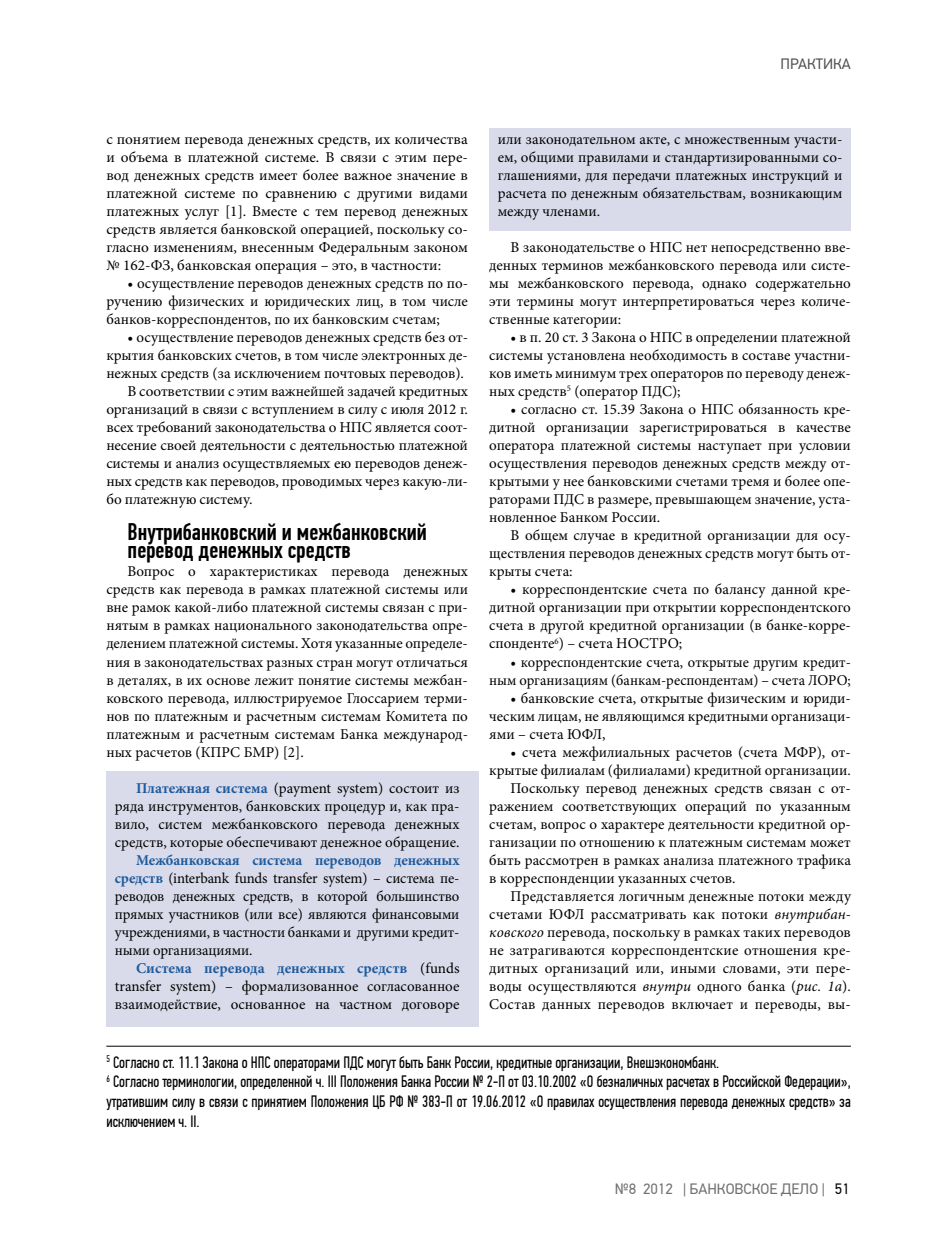
<style>
.page{position:relative;width:936px;height:1234px;background:#fff}
.page>*{position:absolute;margin:0;border:0;box-sizing:border-box;transform-origin:0 0}
.t1{font:500 24px/18px "PF Din Text Comp Pro";color:#000}
.t2{font:16.5px/19.8px "PF Din Text Comp Pro";color:#000}
.t3{font:15px/18px "Minion Pro";color:#000;text-align:justify}
.t4{font:15px "PF Din Text Pro";color:#707070}
.t5{font:15px "PF Din Text Pro";color:#535353}
.s1{font-weight:700;color:#1e5b9e}
.s2{font-style:italic}
.s3{color:#000}
</style>
<div class="page">
<div style="left:489px;top:128px;width:361px;height:102px;background:#dadbea"></div>
<div style="left:106px;top:770px;width:372px;height:255px;background:#dadbea"></div>
<hr style="left:106px;top:1045px;width:744px;height:1px;background:#000">
<p class="t5" style="left:780px;top:55px;width:72px">ПРАКТИКА</p>
<p class="t3" style="left:106px;top:130px;width:363px">с понятием перевода денежных средств, их количества и объема в платежной системе. В связи с этим пере&shy;вод денежных средств имеет более важное значение в платежной системе по сравнению с другими видами платежных услуг [1]. Вместе с тем перевод денежных средств является банковской операцией, поскольку со&shy;гласно изменениям, внесенным Федеральным законом № 162-ФЗ, банковская операция – это, в частности:</p>
<p class="t3" style="left:106px;top:274px;width:363px;text-indent:21px">• осуществление переводов денежных средств по по&shy;ручению физических и юридических лиц, в том числе банков-корреспондентов, по их банковским счетам;</p>
<p class="t3" style="left:128px;top:328px;width:342px">• осуществление переводов денежных средств без от-</p>
<p class="t3" style="left:106px;top:346px;width:363px">крытия банковских счетов, в том числе электронных де-</p>
<p class="t3" style="left:106px;top:364px;width:359px">нежных средств (за исключением почтовых переводов).</p>
<p class="t3" style="left:128px;top:382px;width:342px">В соответствии с этим важнейшей задачей кредитных</p>
<p class="t3" style="left:106px;top:400px;width:363px">организаций в связи с вступлением в силу с июля 2012 г.</p>
<p class="t3" style="left:106px;top:418px;width:363px">всех требований законодательства о НПС является соот-</p>
<p class="t3" style="left:106px;top:436px;width:363px">несение своей деятельности с деятельностью платежной</p>
<p class="t3" style="left:106px;top:454px;width:363px">системы и анализ осуществляемых ею переводов денеж-</p>
<p class="t3" style="left:106px;top:472px;width:363px">ных средств как переводов, проводимых через какую-ли-</p>
<p class="t3" style="left:106px;top:490px;width:148px">бо платежную систему.</p>
<h1 class="t1" style="left:128px;top:523px;width:301px">Внутрибанковский и межбанковский перевод денежных средств</h1>
<p class="t3" style="left:106px;top:562px;width:363px;text-indent:21px">Вопрос о характеристиках перевода денежных средств как перевода в рамках платежной системы или вне рамок какой-либо платежной системы связан с при&shy;нятым в рамках национального законодательства опре&shy;делением платежной системы. Хотя указанные определе&shy;ния в законодательствах разных стран могут отличаться в деталях, в их основе лежит понятие системы межбан&shy;ковского перевода, иллюстрируемое Глоссарием терми&shy;нов по платежным и расчетным системам Комитета по платежным и расчетным системам Банка международ&shy;ных расчетов (КПРС БМР) [2].</p>
<p class="t3" style="left:115px;top:778px;width:346px;text-indent:21px"><span class="s1">Платежная система</span> (payment system) состоит из ряда инструментов, банковских процедур и, как пра&shy;вило, систем межбанковского перевода денежных средств, которые обеспечивают денежное обращение.</p>
<p class="t3" style="left:115px;top:850px;width:346px;text-indent:21px"><span class="s1">Межбанковская система переводов денежных средств</span> (interbank funds transfer system) – система пе&shy;реводов денежных средств, в которой большинство прямых участников (или все) являются финансовыми учреждениями, в частности банками и другими кредит&shy;ными организациями.</p>
<p class="t3" style="left:115px;top:958px;width:346px;text-indent:21px"><span class="s1">Система перевода денежных средств</span> (funds transfer system) – формализованное согласованное взаимодействие, основанное на частном договоре</p>
<p class="t3" style="left:497px;top:130px;width:346px">или законодательном акте, с множественным участи&shy;ем, общими правилами и стандартизированными со&shy;глашениями, для передачи платежных инструкций и расчета по денежным обязательствам, возникающим между членами.</p>
<p class="t3" style="left:489px;top:238px;width:363px;text-indent:21px">В законодательстве о НПС нет непосредственно вве&shy;денных терминов межбанковского перевода или систе&shy;мы межбанковского перевода, однако содержательно эти термины могут интерпретироваться через количе&shy;ственные категории:</p>
<p class="t3" style="left:489px;top:328px;width:363px;text-indent:21px">• в п. 20 ст. 3 Закона о НПС в определении платежной системы установлена необходимость в составе участни&shy;ков иметь минимум трех операторов по переводу денеж&shy;ных средств<sup>5</sup> (оператор ПДС);</p>
<p class="t3" style="left:489px;top:400px;width:363px;text-indent:21px">• согласно ст. 15.39 Закона о НПС обязанность кре&shy;дитной организации зарегистрироваться в качестве оператора платежной системы наступает при условии осуществления переводов денежных средств между от&shy;крытыми у нее банковскими счетами тремя и более опе&shy;раторами ПДС в размере, превышающем значение, уста&shy;новленное Банком России.</p>
<p class="t3" style="left:489px;top:526px;width:363px;text-indent:21px">В общем случае в кредитной организации для осу&shy;ществления переводов денежных средств могут быть от&shy;крыты счета:</p>
<p class="t3" style="left:489px;top:580px;width:363px;text-indent:21px">• корреспондентские счета по балансу данной кре&shy;дитной организации при открытии корреспондентского счета в другой кредитной организации (в банке-корре&shy;спонденте<sup>6</sup>) – счета НОСТРО;</p>
<p class="t3" style="left:489px;top:652px;width:363px;text-align:right">• корреспондентские счета, открытые другим кредит&shy;ным организациям (банкам-респондентам) – счета ЛОРО;</p>
<p class="t3" style="left:489px;top:688px;width:363px;text-indent:21px">• банковские счета, открытые физическим и юриди&shy;ческим лицам, не являющимся кредитными организаци&shy;ями – счета ЮФЛ,</p>
<p class="t3" style="left:510px;top:742px;width:342px">• счета межфилиальных расчетов (счета МФР), от-</p>
<p class="t3" style="left:489px;top:760px;width:363px">крытые филиалам (филиалами) кредитной организации.</p>
<p class="t3" style="left:510px;top:778px;width:342px">Поскольку перевод денежных средств связан с от-</p>
<p class="t3" style="left:489px;top:796px;width:363px">ражением соответствующих операций по указанным</p>
<p class="t3" style="left:489px;top:814px;width:363px">счетам, вопрос о характере деятельности кредитной ор-</p>
<p class="t3" style="left:489px;top:832px;width:363px">ганизации по отношению к платежным системам может</p>
<p class="t3" style="left:489px;top:850px;width:363px">быть рассмотрен в рамках анализа платежного трафика</p>
<p class="t3" style="left:489px;top:868px;width:248px">в корреспонденции указанных счетов.</p>
<p class="t3" style="left:510px;top:886px;width:342px">Представляется логичным денежные потоки между</p>
<p class="t3" style="left:489px;top:904px;width:363px">счетами ЮФЛ рассматривать как потоки <span class="s2">внутрибан-</span></p>
<p class="t3" style="left:489px;top:922px;width:363px"><span class="s2">ковского</span> перевода, поскольку в рамках таких переводов</p>
<p class="t3" style="left:489px;top:940px;width:363px">не затрагиваются корреспондентские отношения кре-</p>
<p class="t3" style="left:489px;top:958px;width:363px">дитных организаций или, иными словами, эти пере-</p>
<p class="t3" style="left:489px;top:976px;width:363px">воды осуществляются <span class="s2">внутри</span> одного банка (<span class="s2">рис. 1а</span>).</p>
<p class="t3" style="left:489px;top:994px;width:363px">Состав данных переводов включает и переводы, вы-</p>
<p class="t2" style="left:106px;top:1052px;width:746px"><sup>5</sup> Согласно ст. 11.1 Закона о НПС операторами ПДС могут быть Банк России, кредитные организации, Внешэкономбанк.<br><sup>6</sup> Согласно терминологии, определенной ч. III Положения Банка России № 2-П от 03.10.2002 «О безналичных расчетах в Российской Федерации», утратившим силу в связи с принятием Положения ЦБ РФ № 383-П от 19.06.2012 «О правилах осуществления перевода денежных средств» за исключением ч. II.</p>
<p class="t4" style="left:614px;top:1179px;width:236px">№8 2012 | БАНКОВСКОЕ ДЕЛО | <span class="s3">51</span></p>
</div>
